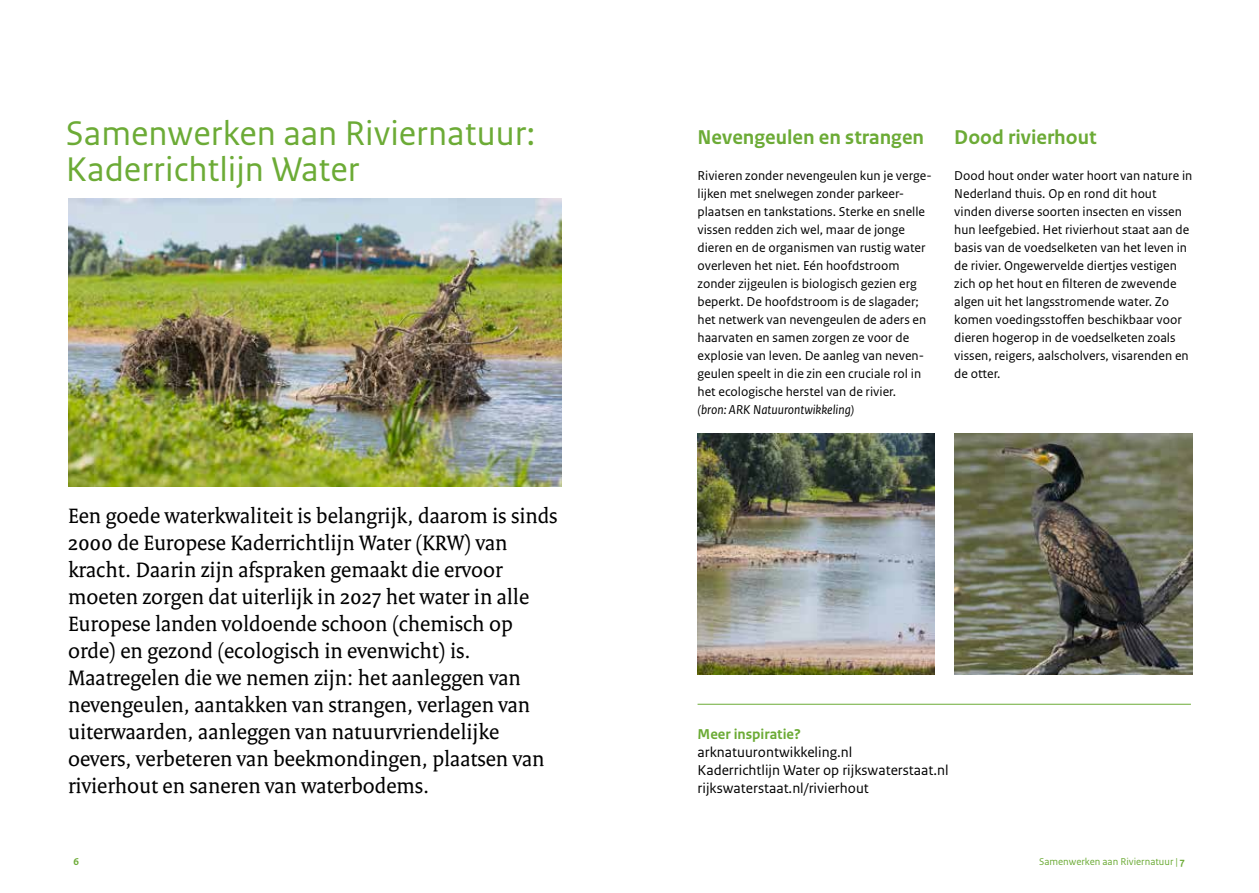
<style>
.page{position:relative;width:1259px;height:893px;background:#fff}
.page>*{position:absolute;margin:0;border:0;box-sizing:border-box;transform-origin:0 0}
.t1{font:36px/36px "Rijksoverheid Sans Text";color:#6cab36}
.t2{font:22.5px/27px "Rijksoverheid Serif";color:#000}
.t3{font:700 21px "Rijksoverheid Sans Text";color:#6cab36}
.t4{font:15px/18px "Rijksoverheid Sans Text";color:#000}
.t5{font:700 15px "Rijksoverheid Sans Text";color:#6cab36}
.t6{font:13.5px/18px "Rijksoverheid Sans Text";color:#000}
.t7{font:italic 13.5px "Rijksoverheid Sans Text";color:#000}
.t8{font:10.5px "Rijksoverheid Sans Text";color:#6cab36}
.t9{font:700 10.5px "Rijksoverheid Sans Text";color:#6cab36}
.s1{font-weight:700}
</style>
<div class="page">
<img style="left:68px;top:199px;width:493px;height:288px">
<hr style="left:697px;top:704px;width:494px;height:1px;background:#6cab36">
<img style="left:697px;top:433px;width:237px;height:242px">
<img style="left:954px;top:433px;width:238px;height:242px">
<h1 class="t1" style="left:66px;top:115px;width:471px">Samenwerken aan Riviernatuur:<br>Kaderrichtlijn Water</h1>
<p class="t2" style="left:68px;top:502px;width:491px">Een goede waterkwaliteit is belangrijk, daarom is sinds 2000 de Europese Kaderrichtlijn Water (KRW) van kracht. Daarin zijn afspraken gemaakt die ervoor moeten zorgen dat uiterlijk in 2027 het water in alle Europese landen voldoende schoon (chemisch op orde) en gezond (ecologisch in evenwicht) is.<br>Maatregelen die we nemen zijn: het aanleggen van nevengeulen, aantakken van strangen, verlagen van uiterwaarden, aanleggen van natuurvriendelijke oevers, verbeteren van beekmondingen, plaatsen van rivierhout en saneren van waterbodems.</p>
<h3 class="t3" style="left:697px;top:125px;width:228px">Nevengeulen en strangen</h3>
<p class="t6" style="left:697px;top:166px;width:236px">Rivieren zonder nevengeulen kun je verge&shy;lijken met snelwegen zonder parkeer&shy;plaatsen en tankstations. Sterke en snelle vissen redden zich wel, maar de jonge dieren en de organismen van rustig water overleven het niet. Eén hoofdstroom zonder zijgeulen is biologisch gezien erg beperkt. De hoofdstroom is de slagader; het netwerk van nevengeulen de aders en haarvaten en samen zorgen ze voor de explosie van leven. De aanleg van neven&shy;geulen speelt in die zin een cruciale rol in het ecologische herstel van de rivier.</p>
<p class="t7" style="left:697px;top:402px;width:158px">(bron: ARK Natuurontwikkeling)</p>
<h3 class="t3" style="left:954px;top:125px;width:144px">Dood rivierhout</h3>
<p class="t6" style="left:954px;top:166px;width:240px">Dood hout onder water hoort van nature in Nederland thuis. Op en rond dit hout vinden diverse soorten insecten en vissen hun leefgebied. Het rivierhout staat aan de basis van de voedselketen van het leven in de rivier. Ongewervelde diertjes vestigen zich op het hout en filteren de zwevende algen uit het langsstromende water. Zo komen voedingsstoffen beschikbaar voor dieren hogerop in de voedselketen zoals vissen, reigers, aalscholvers, visarenden en de otter.</p>
<p class="t5" style="left:697px;top:725px;width:105px">Meer inspiratie?</p>
<p class="t4" style="left:697px;top:743px;width:253px">arknatuurontwikkeling.nl<br>Kaderrichtlijn Water op rijkswaterstaat.nl rijkswaterstaat.nl/rivierhout</p>
<p class="t9" style="left:74px;top:855px;width:7px">6</p>
<p class="t8" style="left:1039px;top:855px;width:147px">Samenwerken aan Riviernatuur | <span class="s1">7</span></p>
</div>
